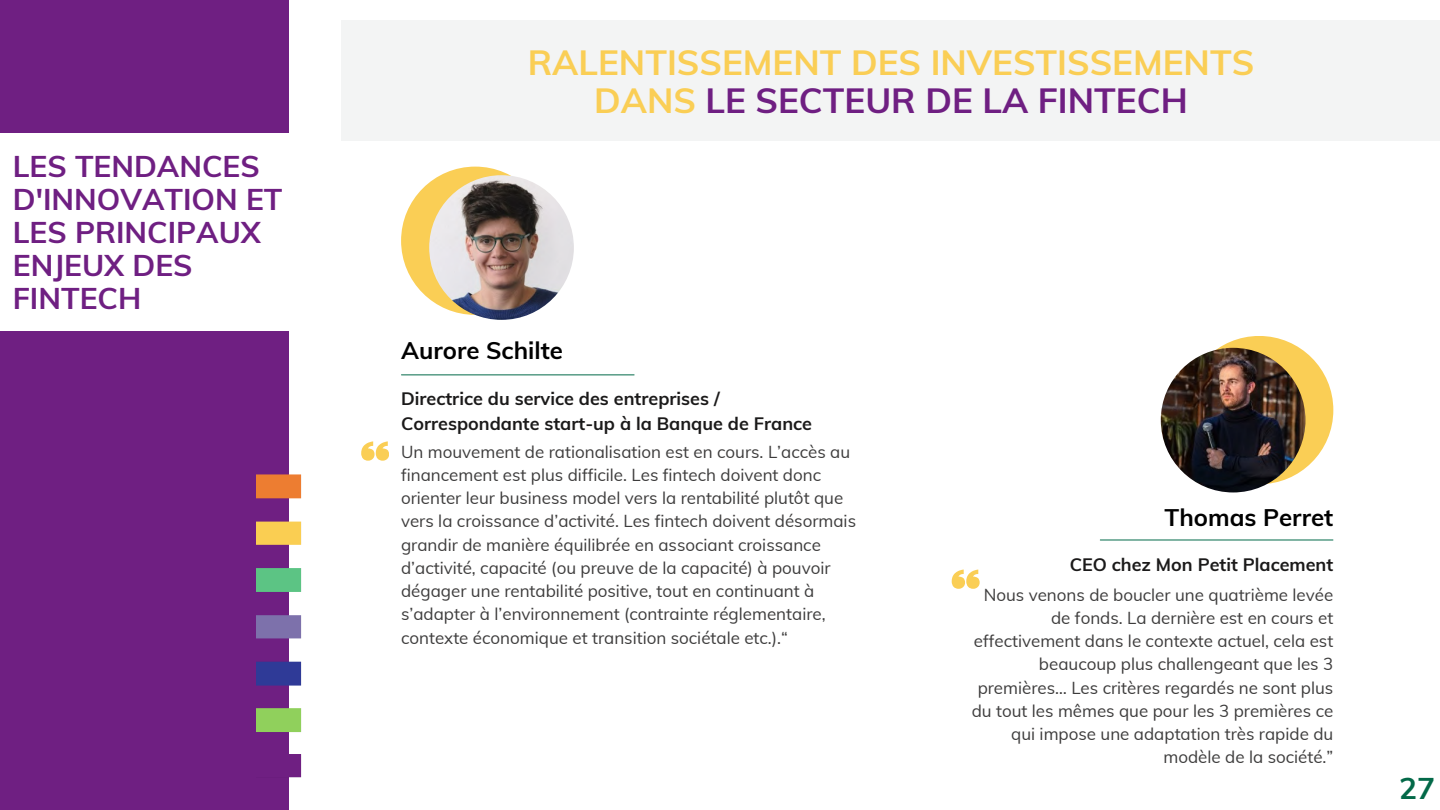
<style>
.page{position:relative;width:1440px;height:810px;background:#fff}
.page>*{position:absolute;margin:0;border:0;box-sizing:border-box;transform-origin:0 0}
.t1{font:700 35px "Muli";color:#face55}
.t2{font:700 35px "Muli";color:#6f1f82}
.t3{font:700 30px/33px "Muli";color:#6f1f82}
.t4{font:700 30px "Muli";color:#036948}
.t5{font:700 24px "Muli";color:#000}
.t6{font:700 18px/24.8px "Muli";color:#1b1a1a}
.t7{font:17px/23.2px "Muli";color:#3d3c3c}
.s1{color:#face55}
</style>
<div class="page">
<div style="left:0;top:0;width:288px;height:810px;background:#6f1f82"></div>
<div style="left:0;top:133px;width:341px;height:198px;background:#fff"></div>
<img style="left:257px;top:468px;width:45px;height:317px">
<div style="left:401px;top:167px;width:148px;height:148px;background:#face55;border-radius:50%"></div>
<img style="left:429px;top:175px;width:145px;height:145px;border-radius:50%">
<hr style="left:401px;top:375px;width:233px;height:1px;background:#036a49">
<svg style="left:361px;top:441px;width:28px;height:20px"></svg>
<div style="left:1185px;top:336px;width:148px;height:148px;background:#face55;border-radius:50%"></div>
<img style="left:1161px;top:348px;width:144px;height:144px;border-radius:50%">
<svg style="left:952px;top:570px;width:27px;height:19px"></svg>
<hr style="left:1100px;top:540px;width:233px;height:1px;background:#036a49">
<div style="left:341px;top:21px;width:1099px;height:120px;background:#f3f4f4"></div>
<p class="t3" style="left:13px;top:150px;width:271px">LES TENDANCES<br>D'INNOVATION ET<br>LES PRINCIPAUX<br>ENJEUX DES<br>FINTECH</p>
<p class="t1" style="left:528px;top:39px;width:728px">RALENTISSEMENT DES INVESTISSEMENTS</p>
<p class="t2" style="left:594px;top:78px;width:595px"><span class="s1">DANS</span> LE SECTEUR DE LA FINTECH</p>
<p class="t5" style="left:401px;top:335px;width:163px">Aurore Schilte</p>
<p class="t6" style="left:401px;top:386px;width:413px">Directrice du service des entreprises /<br>Correspondante start-up à la Banque de France</p>
<p class="t7" style="left:401px;top:440px;width:457px">Un mouvement de rationalisation est en cours. L’accès au financement est plus difficile. Les fintech doivent donc orienter leur business model vers la rentabilité plutôt que vers la croissance d’activité. Les fintech doivent désormais grandir de manière équilibrée en associant croissance d’activité, capacité (ou preuve de la capacité) à pouvoir dégager une rentabilité positive, tout en continuant à s’adapter à l’environnement (contrainte réglementaire, contexte économique et transition sociétale etc.).“</p>
<p class="t5" style="left:1165px;top:502px;width:170px">Thomas Perret</p>
<p class="t6" style="left:1070px;top:551px;width:265px">CEO chez Mon Petit Placement</p>
<p class="t7" style="left:972px;top:583px;width:363px;text-align:right">Nous venons de boucler une quatrième levée de fonds. La dernière est en cours et effectivement dans le contexte actuel, cela est beaucoup plus challengeant que les 3 premières… Les critères regardés ne sont plus du tout les mêmes que pour les 3 premières ce qui impose une adaptation très rapide du modèle de la société.”</p>
<p class="t4" style="left:1399px;top:769px;width:38px">27</p>
</div>
